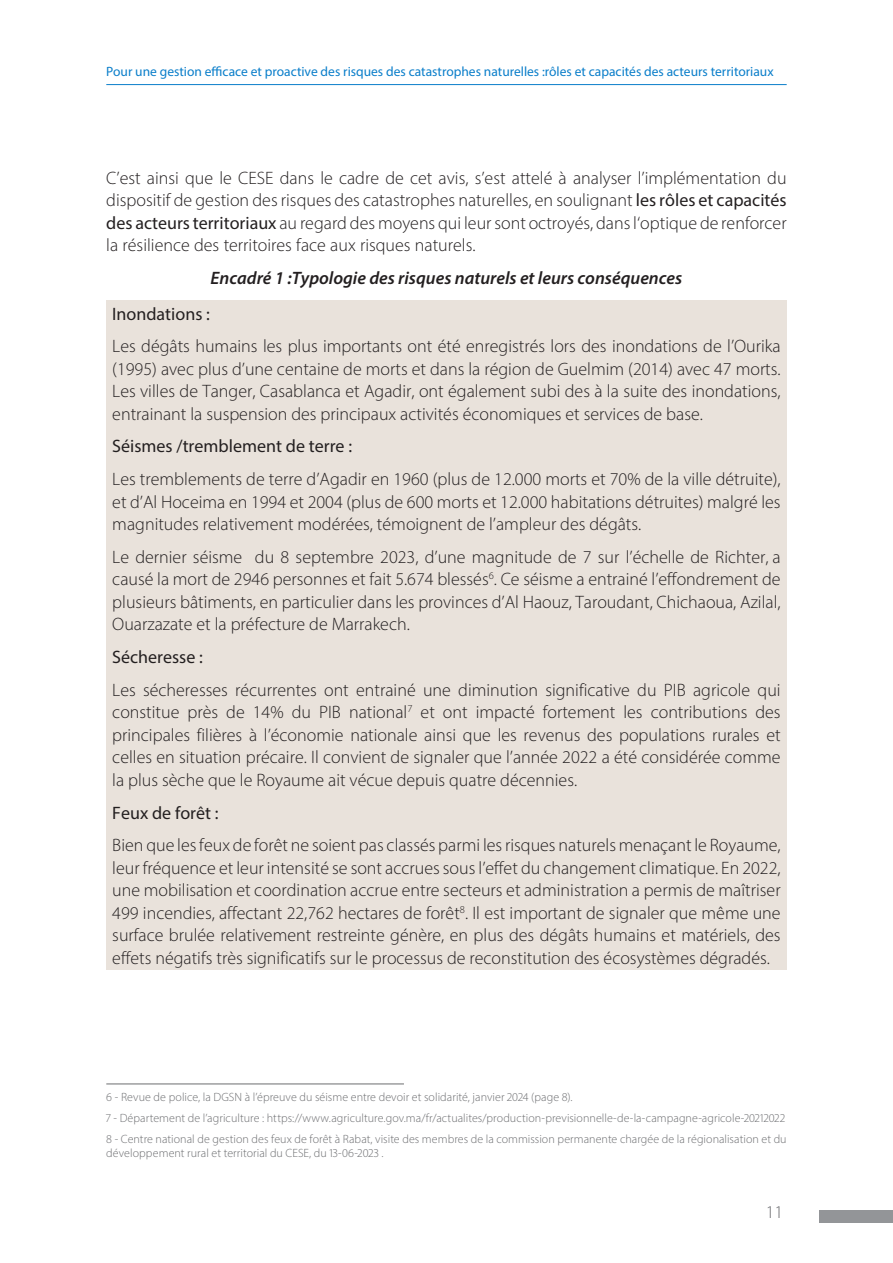
<style>
.page{position:relative;width:893px;height:1263px;background:#fff}
.page>*{position:absolute;margin:0;border:0;box-sizing:border-box;transform-origin:0 0}
.Texte_courant{font:300 18px/22.5px "Myriad Pro";color:#231f20;text-align:justify}
.Texte_courant-2{font:18px "Myriad Pro";color:#231f20}
.Texte_courant-3{font:italic 600 18px "Myriad Pro";color:#231f20}
.t1{font:300 18px "Myriad Pro";color:#6c6d70}
.t2{font:13.5px "Myriad Pro";color:#0a7eca}
.t3{font:300 12px/13.2px "Myriad Pro";letter-spacing:.005em;color:#6c6d70}
.s1{font-weight:400}
</style>
<div class="page">
<hr style="left:106px;top:84px;width:681px;height:1px;background:#0a7eca">
<div style="left:819px;top:1210px;width:74px;height:13px;background:#939598"></div>
<div style="left:106px;top:300px;width:681px;height:670px;background:#e9e2db"></div>
<hr style="left:106px;top:1083px;width:298px;height:1px;background:#6c6d70">
<p class="t2" style="left:106px;top:64px;width:669px">Pour une gestion efficace et proactive des risques des catastrophes naturelles :rôles et capacités des acteurs territoriaux</p>
<p class="Texte_courant" style="left:106px;top:166px;width:682px">C’est ainsi que le CESE dans le cadre de cet avis, s’est attelé à analyser l’implémentation du dispositif de gestion des risques des catastrophes naturelles, en soulignant <span class="s1">les rôles et capacités des acteurs territoriaux</span> au regard des moyens qui leur sont octroyés, dans l‘optique de renforcer la résilience des territoires face aux risques naturels.</p>
<p class="Texte_courant-3" style="left:211px;top:266px;width:473px">Encadré 1 :Typologie des risques naturels et leurs conséquences</p>
<p class="Texte_courant-2" style="left:112px;top:302px;width:99px">Inondations :</p>
<p class="Texte_courant" style="left:112px;top:335px;width:670px">Les dégâts humains les plus importants ont été enregistrés lors des inondations de l’Ourika (1995) avec plus d’une centaine de morts et dans la région de Guelmim (2014) avec 47 morts.<br>Les villes de Tanger, Casablanca et Agadir, ont également subi des à la suite des inondations, entrainant la suspension des principaux activités économiques et services de base.</p>
<p class="Texte_courant-2" style="left:112px;top:435px;width:241px">Séismes /tremblement de terre :</p>
<p class="Texte_courant" style="left:112px;top:468px;width:670px">Les tremblements de terre d’Agadir en 1960 (plus de 12.000 morts et 70% de la ville détruite), et d’Al Hoceima en 1994 et 2004 (plus de 600 morts et 12.000 habitations détruites) malgré les magnitudes relativement modérées, témoignent de l’ampleur des dégâts.</p>
<p class="Texte_courant" style="left:112px;top:545px;width:670px">Le dernier séisme du 8 septembre 2023, d’une magnitude de 7 sur l’échelle de Richter, a causé la mort de 2946 personnes et fait 5.674 blessés<sup>6</sup>. Ce séisme a entrainé l’effondrement de plusieurs bâtiments, en particulier dans les provinces d’Al Haouz, Taroudant, Chichaoua, Azilal, Ouarzazate et la préfecture de Marrakech.</p>
<p class="Texte_courant-2" style="left:112px;top:646px;width:92px">Sécheresse :</p>
<p class="Texte_courant" style="left:112px;top:678px;width:670px">Les sécheresses récurrentes ont entrainé une diminution significative du PIB agricole qui constitue près de 14% du PIB national<sup>7</sup> et ont impacté fortement les contributions des principales filières à l’économie nationale ainsi que les revenus des populations rurales et celles en situation précaire. Il convient de signaler que l’année 2022 a été considérée comme la plus sèche que le Royaume ait vécue depuis quatre décennies.</p>
<p class="Texte_courant-2" style="left:112px;top:801px;width:108px">Feux de forêt :</p>
<p class="Texte_courant" style="left:112px;top:834px;width:670px">Bien que les feux de forêt ne soient pas classés parmi les risques naturels menaçant le Royaume, leur fréquence et leur intensité se sont accrues sous l’effet du changement climatique. En 2022, une mobilisation et coordination accrue entre secteurs et administration a permis de maîtriser 499 incendies, affectant 22,762 hectares de forêt<sup>8</sup>. Il est important de signaler que même une surface brulée relativement restreinte génère, en plus des dégâts humains et matériels, des effets négatifs très significatifs sur le processus de reconstitution des écosystèmes dégradés.</p>
<p class="t3" style="left:106px;top:1090px;width:468px">6 - Revue de police, la DGSN à l’épreuve du séisme entre devoir et solidarité, janvier 2024 (page 8).</p>
<p class="t3" style="left:106px;top:1111px;width:680px">7 - Département de l’agriculture : https://www.agriculture.gov.ma/fr/actualites/production-previsionnelle-de-la-campagne-agricole-20212022</p>
<p class="t3" style="left:106px;top:1133px;width:682px">8 - Centre national de gestion des feux de forêt à Rabat, visite des membres de la commission permanente chargée de la régionalisation et du développement rural et territorial du CESE, du 13-06-2023 .</p>
<p class="t1" style="left:766px;top:1201px;width:19px">11</p>
</div>
